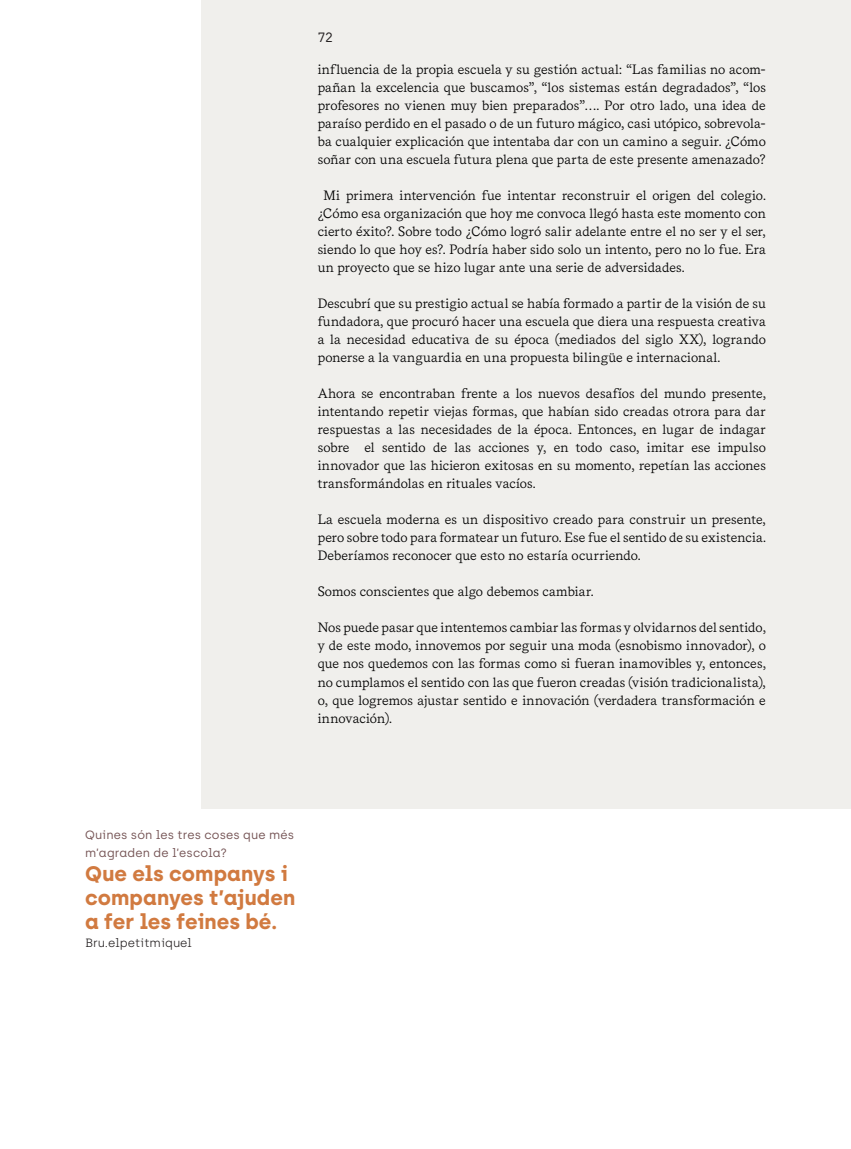
<style>
.page{position:relative;width:851px;height:1149px;background:#fff}
.page>*{position:absolute;margin:0;border:0;box-sizing:border-box;transform-origin:0 0}
.t1{font:700 21px/24px "Archia";color:#d17a40}
.t2{font:13.5px/18px "Messina Serif";letter-spacing:.01em;color:#000;text-align:justify}
.t3{font:13.5px "Archia";color:#231f20}
.t4{font:12px/18px "Archia";letter-spacing:.01em;color:#765556}
.t5{font:300 12px "Archia";color:#231f20}
</style>
<div class="page">
<div style="left:201px;top:0;width:649px;height:808px;background:#f0efec"></div>
<hr style="left:850px;top:0;width:1px;height:808px;background:#f0efec">
<p class="t3" style="left:317px;top:30px;width:17px">72</p>
<p class="t2" style="left:317px;top:60px;width:449px">influencia de la propia escuela y su gestión actual: “Las familias no acom&shy;pañan la excelencia que buscamos”, “los sistemas están degradados”, “los profesores no vienen muy bien preparados”…. Por otro lado, una idea de paraíso perdido en el pasado o de un futuro mágico, casi utópico, sobrevola&shy;ba cualquier explicación que intentaba dar con un camino a seguir. ¿Cómo soñar con una escuela futura plena que parta de este presente amenazado?</p>
<p class="t2" style="left:317px;top:186px;width:449px;text-indent:6px">Mi primera intervención fue intentar reconstruir el origen del colegio. ¿Cómo esa organización que hoy me convoca llegó hasta este momento con cierto éxito?. Sobre todo ¿Cómo logró salir adelante entre el no ser y el ser, siendo lo que hoy es?. Podría haber sido solo un intento, pero no lo fue. Era un proyecto que se hizo lugar ante una serie de adversidades.</p>
<p class="t2" style="left:317px;top:294px;width:449px">Descubrí que su prestigio actual se había formado a partir de la visión de su fundadora, que procuró hacer una escuela que diera una respuesta creativa a la necesidad educativa de su época (mediados del siglo XX), logrando ponerse a la vanguardia en una propuesta bilingüe e internacional.</p>
<p class="t2" style="left:317px;top:384px;width:449px">Ahora se encontraban frente a los nuevos desafíos del mundo presente, intentando repetir viejas formas, que habían sido creadas otrora para dar respuestas a las necesidades de la época. Entonces, en lugar de indagar sobre el sentido de las acciones y, en todo caso, imitar ese impulso innovador que las hicieron exitosas en su momento, repetían las acciones transformándolas en rituales vacíos.</p>
<p class="t2" style="left:317px;top:510px;width:449px">La escuela moderna es un dispositivo creado para construir un presente, pero sobre todo para formatear un futuro. Ese fue el sentido de su existencia.<br>Deberíamos reconocer que esto no estaría ocurriendo.</p>
<p class="t2" style="left:317px;top:582px;width:277px">Somos conscientes que algo debemos cambiar.</p>
<p class="t2" style="left:317px;top:618px;width:449px">Nos puede pasar que intentemos cambiar las formas y olvidarnos del sentido, y de este modo, innovemos por seguir una moda (esnobismo innovador), o que nos quedemos con las formas como si fueran inamovibles y, entonces, no cumplamos el sentido con las que fueron creadas (visión tradicionalista), o, que logremos ajustar sentido e innovación (verdadera transformación e innovación).</p>
<p class="t4" style="left:85px;top:825px;width:210px">Quines són les tres coses que més m’agraden de l’escola?</p>
<h1 class="t1" style="left:85px;top:860px;width:211px">Que els companys i companyes t’ajuden a fer les feines bé.</h1>
<p class="t5" style="left:85px;top:935px;width:108px">Bru.elpetitmiquel</p>
</div>
